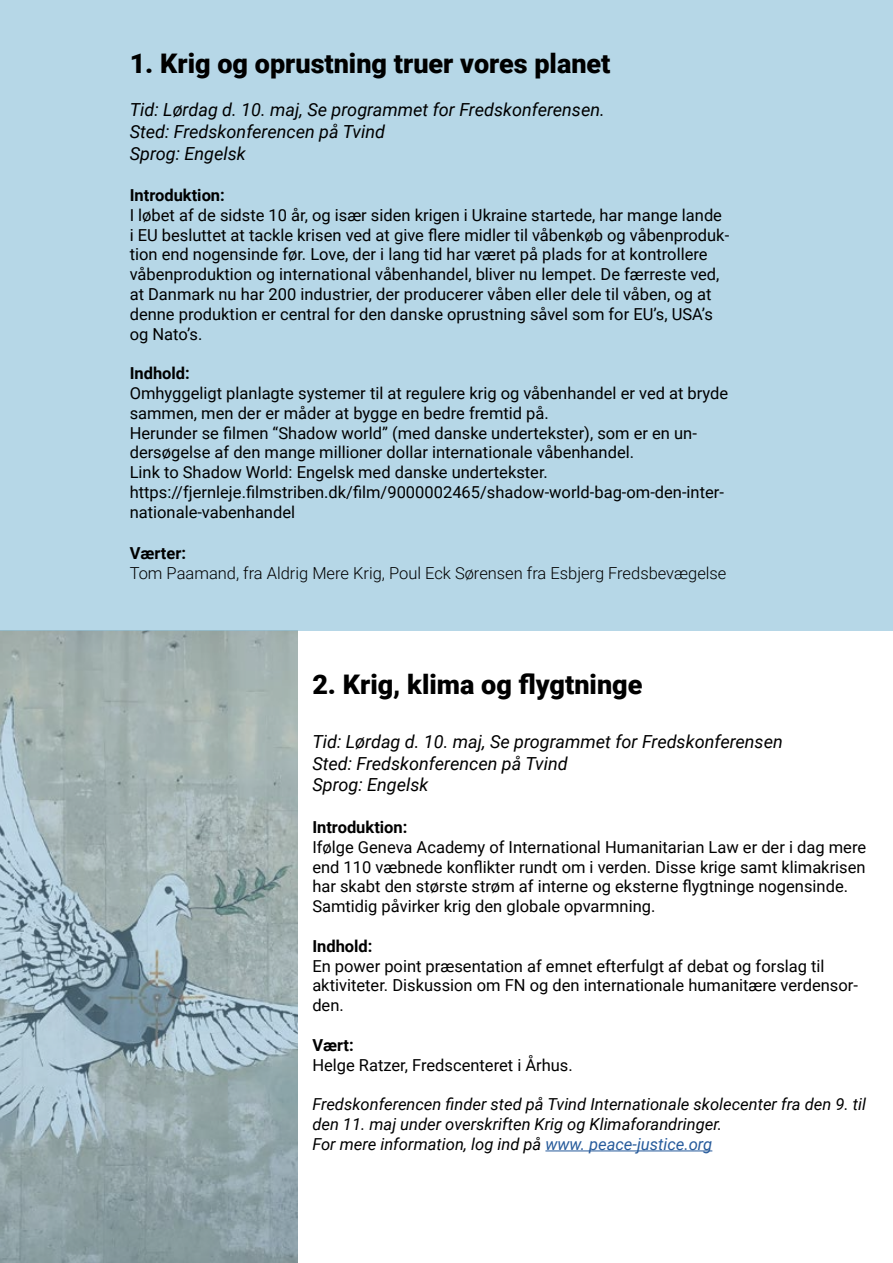
<style>
.page{position:relative;width:893px;height:1263px;background:#fff}
.page>*{position:absolute;margin:0;border:0;box-sizing:border-box;transform-origin:0 0}
.t1{font:900 27px "Roboto";color:#000}
.t2{font:italic 18px/21.6px "Roboto";color:#000}
.t3{font:16.5px/19.8px "Roboto";color:#000}
.t4{font:italic 16.5px/19.8px "Roboto";color:#000}
.t5{font:300 16.5px "Roboto";color:#000}
.t6{font:700 16.5px "Roboto";color:#000}
.s1{color:#275b9b}
</style>
<div class="page">
<svg style="left:0;top:631px;width:298px;height:632px;background:#9caeb2"></svg>
<div style="left:0;top:0;width:893px;height:630px;background:#b6d7e7"></div>
<hr style="left:545px;top:1150px;width:167px;height:1px;background:#275b9b">
<h1 class="t1" style="left:130px;top:45px;width:482px">1. Krig og oprustning truer vores planet</h1>
<p class="t2" style="left:130px;top:99px;width:477px">Tid: Lørdag d. 10. maj, Se programmet for Fredskonferensen.<br>Sted: Fredskonferencen på Tvind<br>Sprog: Engelsk</p>
<p class="t6" style="left:130px;top:184px;width:97px">Introduktion:</p>
<p class="t3" style="left:130px;top:204px;width:601px">I løbet af de sidste 10 år, og især siden krigen i Ukraine startede, har mange lande i EU besluttet at tackle krisen ved at give flere midler til våbenkøb og våbenproduk&shy;tion end nogensinde før. Love, der i lang tid har været på plads for at kontrollere våbenproduktion og international våbenhandel, bliver nu lempet. De færreste ved, at Danmark nu har 200 industrier, der producerer våben eller dele til våben, og at denne produktion er central for den danske oprustning såvel som for EU’s, USA’s og Nato’s.</p>
<p class="t6" style="left:130px;top:362px;width:62px">Indhold:</p>
<p class="t3" style="left:130px;top:383px;width:600px">Omhyggeligt planlagte systemer til at regulere krig og våbenhandel er ved at bryde sammen, men der er måder at bygge en bedre fremtid på.<br>Herunder se filmen “Shadow world” (med danske undertekster), som er en un&shy;dersøgelse af den mange millioner dollar internationale våbenhandel.<br>Link to Shadow World: Engelsk med danske undertekster. https://fjernleje.filmstriben.dk/film/9000002465/shadow-world-bag-om-den-inter&shy;nationale-vabenhandel</p>
<p class="t6" style="left:130px;top:542px;width:58px">Værter:</p>
<p class="t5" style="left:130px;top:562px;width:598px">Tom Paamand, fra Aldrig Mere Krig, Poul Eck Sørensen fra Esbjerg Fredsbevægelse</p>
<h1 class="t1" style="left:312px;top:666px;width:332px">2. Krig, klima og flygtninge</h1>
<p class="t2" style="left:312px;top:730px;width:472px">Tid: Lørdag d. 10. maj, Se programmet for Fredskonferensen<br>Sted: Fredskonferencen på Tvind<br>Sprog: Engelsk</p>
<p class="t6" style="left:312px;top:815px;width:97px">Introduktion:</p>
<p class="t3" style="left:312px;top:836px;width:555px">Ifølge Geneva Academy of International Humanitarian Law er der i dag mere end 110 væbnede konflikter rundt om i verden. Disse krige samt klimakrisen har skabt den største strøm af interne og eksterne flygtninge nogensinde.<br>Samtidig påvirker krig den globale opvarmning.</p>
<p class="t6" style="left:312px;top:934px;width:62px">Indhold:</p>
<p class="t3" style="left:312px;top:955px;width:547px">En power point præsentation af emnet efterfulgt af debat og forslag til aktiviteter. Diskussion om FN og den internationale humanitære verdensor&shy;den.</p>
<p class="t6" style="left:312px;top:1033px;width:43px">Vært:</p>
<p class="t3" style="left:312px;top:1054px;width:262px">Helge Ratzer, Fredscenteret i Århus.</p>
<p class="t4" style="left:312px;top:1094px;width:555px">Fredskonferencen finder sted på Tvind Internationale skolecenter fra den 9. til den 11. maj under overskriften Krig og Klimaforandringer.<br>For mere information, log ind på <span class="s1">www. peace-justice.org</span></p>
</div>
